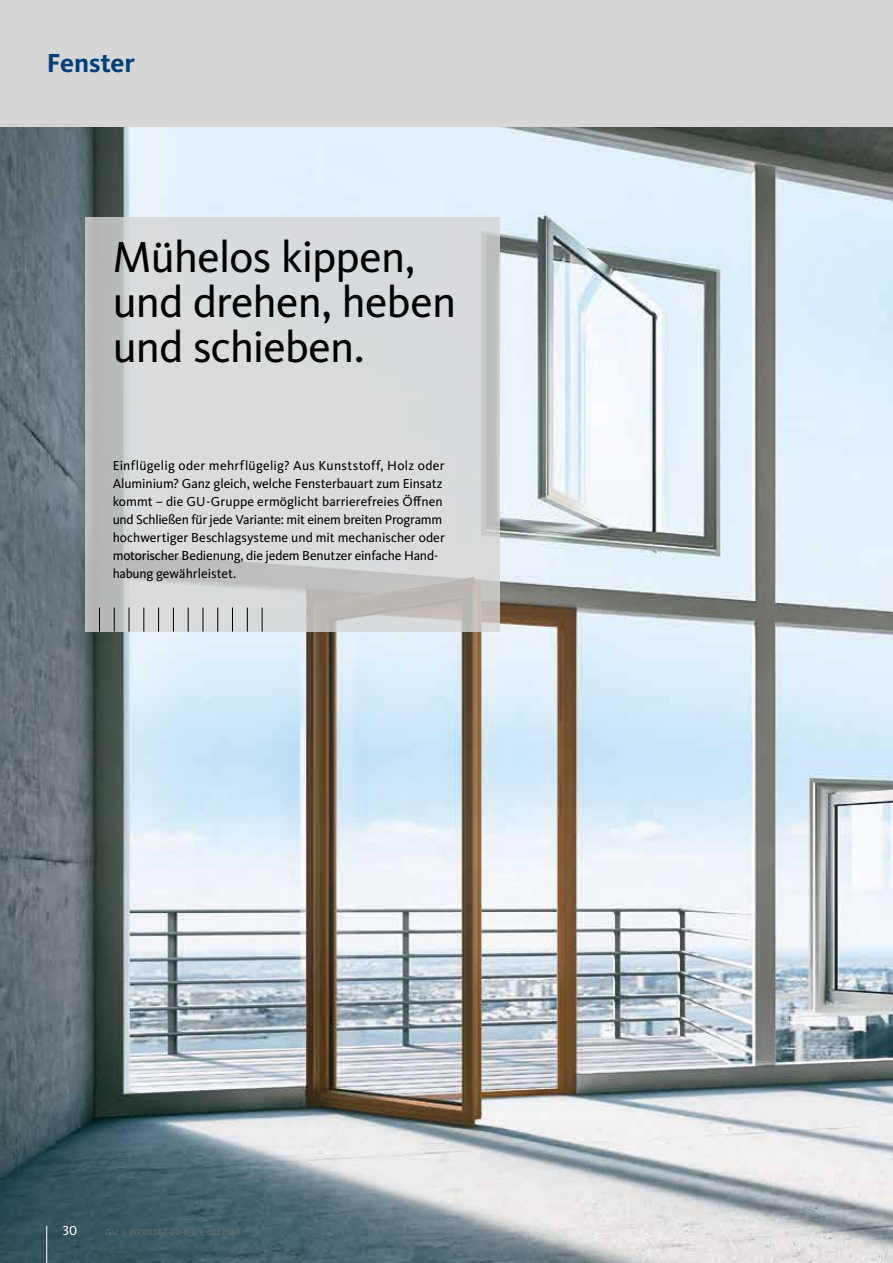
<style>
.page{position:relative;width:893px;height:1263px;background:#fff}
.page>*{position:absolute;margin:0;border:0;box-sizing:border-box;transform-origin:0 0}
.t1{font:45px/45px "Kievit Pro";letter-spacing:-.015em;color:#000}
.t2{font:700 27px "Kievit Pro";letter-spacing:-.005em;color:#003f7a}
.t3{font:13.5px/18px "Kievit Pro";letter-spacing:-.005em;color:#000}
.t4{font:13.5px "Kievit Pro";color:#fff}
.t5{font:9px "Kievit Pro";color:#706f6f}
</style>
<div class="page">
<div style="left:0;top:0;width:893px;height:128px;background:#d6d6d6"></div>
<img style="left:0;top:128px;width:893px;height:1135px">
<svg style="left:85px;top:218px;width:414px;height:414px;background:#d2d4d5"></svg>
<svg style="left:262px;top:607px;width:1px;height:25px"></svg>
<svg style="left:247px;top:607px;width:1px;height:25px"></svg>
<svg style="left:232px;top:607px;width:1px;height:25px"></svg>
<svg style="left:217px;top:607px;width:1px;height:25px"></svg>
<svg style="left:203px;top:607px;width:1px;height:25px"></svg>
<svg style="left:188px;top:607px;width:1px;height:25px"></svg>
<svg style="left:173px;top:607px;width:1px;height:25px"></svg>
<svg style="left:158px;top:607px;width:1px;height:25px"></svg>
<svg style="left:143px;top:607px;width:1px;height:25px"></svg>
<svg style="left:129px;top:607px;width:1px;height:25px"></svg>
<svg style="left:114px;top:607px;width:1px;height:25px"></svg>
<svg style="left:99px;top:607px;width:1px;height:25px"></svg>
<hr style="left:47px;top:1226px;width:1px;height:37px;background:#fff">
<h2 class="t2" style="left:47px;top:46px;width:90px">Fenster</h2>
<h1 class="t1" style="left:113px;top:234px;width:345px">Mühelos kippen, und drehen, heben und schieben.</h1>
<p class="t3" style="left:113px;top:456px;width:334px">Einflügelig oder mehrflügelig? Aus Kunststoff, Holz oder Aluminium? Ganz gleich, welche Fensterbauart zum Einsatz kommt – die GU-Gruppe ermöglicht barrierefreies Öffnen und Schließen für jede Variante: mit einem breiten Programm hochwertiger Beschlagsysteme und mit mechanischer oder motorischer Bedienung, die jedem Benutzer einfache Hand&shy;habung gewährleistet.</p>
<p class="t4" style="left:63px;top:1223px;width:16px">30</p>
<p class="t5" style="left:105px;top:1226px;width:136px">GU І WP00387-00-0-2 І 01/2019</p>
</div>
